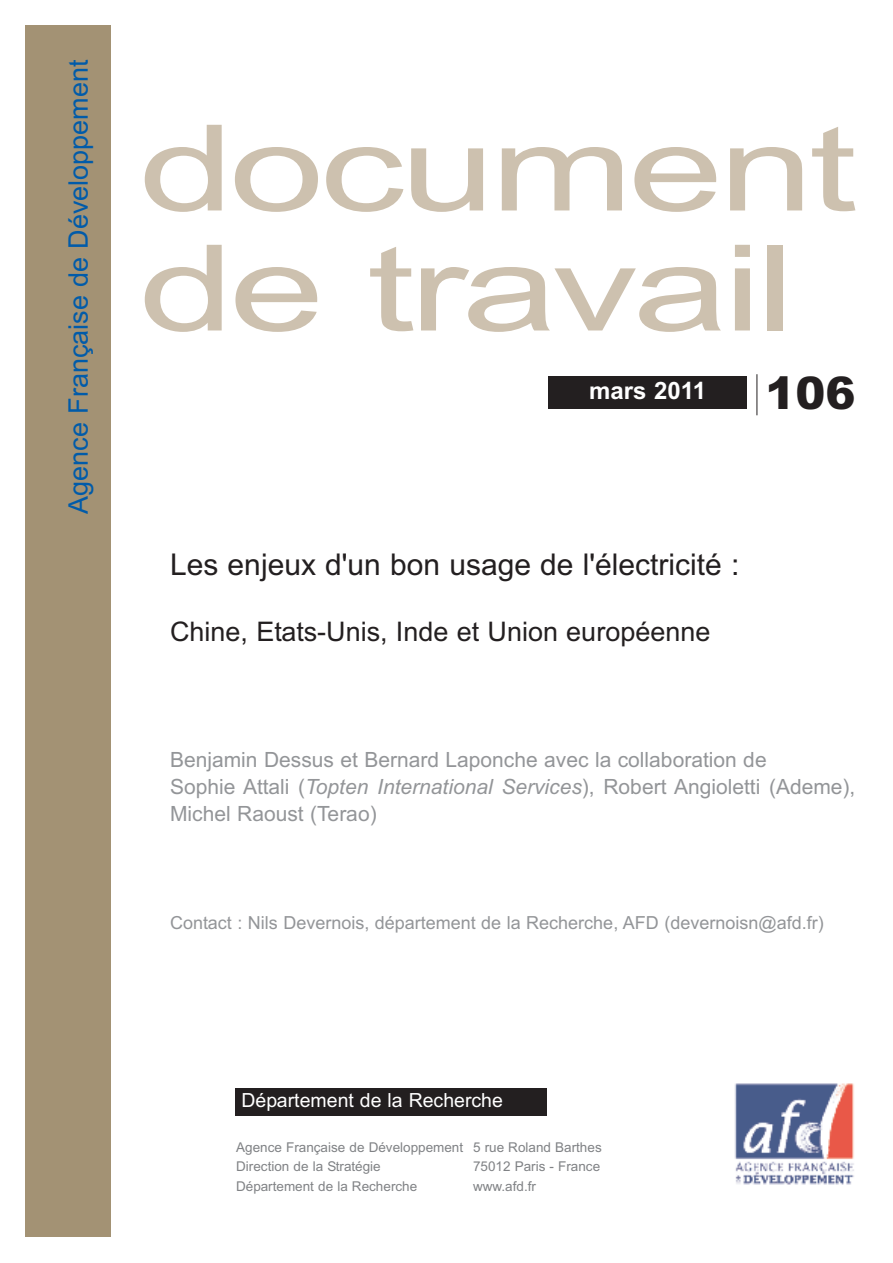
<style>
.page{position:relative;width:893px;height:1263px;background:#fff}
.page>*{position:absolute;margin:0;border:0;box-sizing:border-box;transform-origin:0 0}
.t1{font:119.7px/120px "Arial";letter-spacing:-.03em;color:#cdc1af;scale:1.43 1}
.t2{font:900 45px "Arial";color:#231f20}
.t3{font:30px "Arial";color:#231f20}
.t4{font:27px "Arial";color:#231f20}
.t5{font:27px "Arial";color:#015ba9}
.t6{font:700 24px "Arial";color:#fff}
.t7{font:21px/27px "Arial";color:#939598}
.t8{font:19.5px "Arial";color:#fff}
.t9{font:18px "Arial";color:#939598}
.t10{font:13.5px/19.5px "Arial";color:#808285}
.s1{font-style:italic}
</style>
<div class="page">
<hr style="left:757px;top:374px;width:1px;height:41px;background:#231f20">
<div style="left:549px;top:376px;width:198px;height:33px;background:#231f20"></div>
<div style="left:26px;top:26px;width:85px;height:1211px;background:#a39274"></div>
<div style="left:236px;top:1089px;width:311px;height:27px;background:#231f20"></div>
<img style="left:734px;top:1083px;width:120px;height:102px">
<p class="t5" style="left:63px;top:514px;width:456px;rotate:-90deg">Agence Française de Développement</p>
<h1 class="t1" style="left:139px;top:109px;width:503px">document de travail</h1>
<p class="t6" style="left:589px;top:376px;width:118px">mars 2011</p>
<h2 class="t2" style="left:765px;top:367px;width:92px">106</h2>
<h3 class="t3" style="left:170px;top:547px;width:571px">Les enjeux d'un bon usage de l'électricité :</h3>
<p class="t4" style="left:170px;top:616px;width:542px">Chine, Etats-Unis, Inde et Union européenne</p>
<p class="t7" style="left:170px;top:746px;width:687px">Benjamin Dessus et Bernard Laponche avec la collaboration de<br>Sophie Attali (<span class="s1">Topten International Services</span>), Robert Angioletti (Ademe),<br>Michel Raoust (Terao)</p>
<p class="t9" style="left:170px;top:912px;width:655px">Contact : Nils Devernois, département de la Recherche, AFD (devernoisn@afd.fr)</p>
<p class="t8" style="left:241px;top:1089px;width:263px">Département de la Recherche</p>
<p class="t10" style="left:236px;top:1137px;width:229px">Agence Française de Développement<br>Direction de la Stratégie<br>Département de la Recherche</p>
<p class="t10" style="left:473px;top:1137px;width:130px;text-align:justify">5 rue Roland Barthes 75012 Paris - France www.afd.fr</p>
</div>
